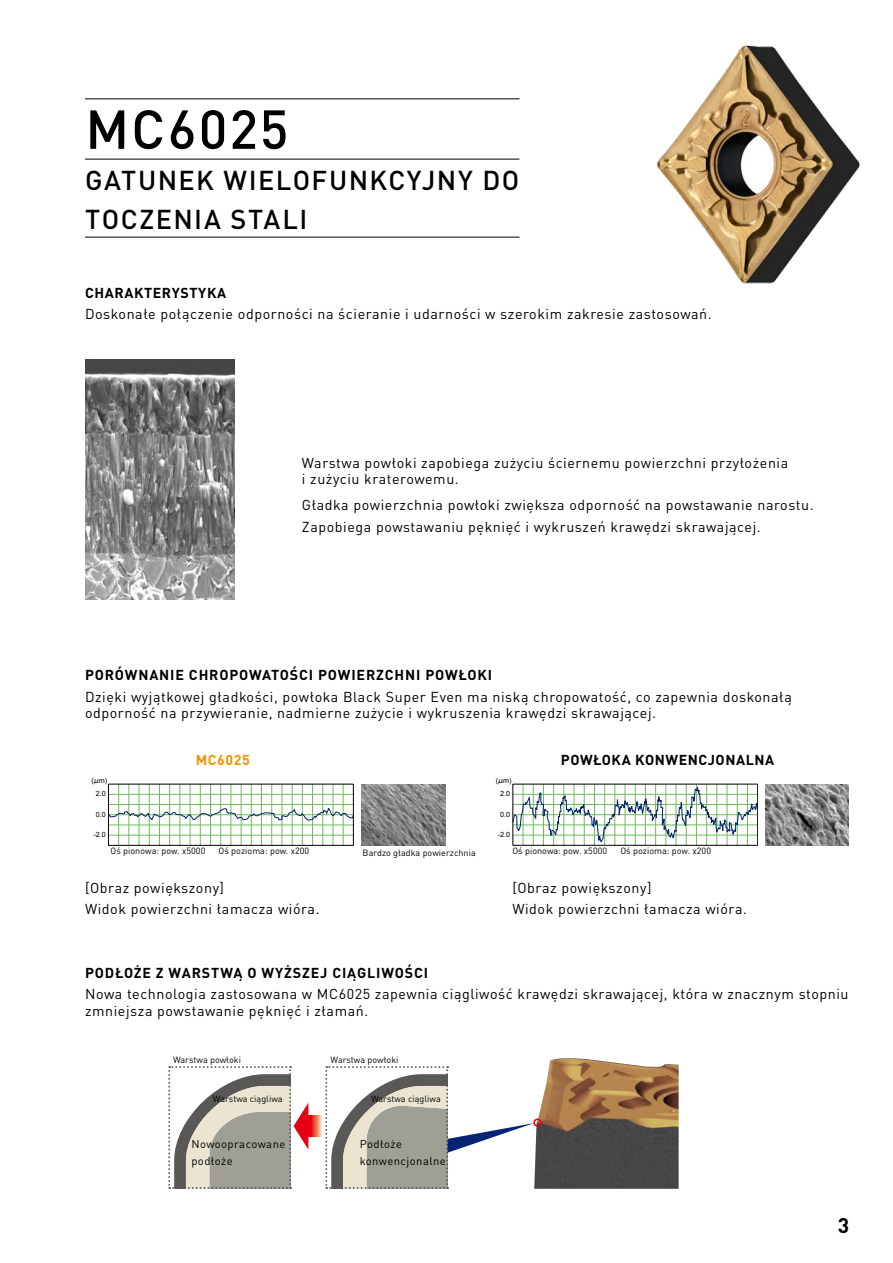
<style>
.page{position:relative;width:893px;height:1263px;background:#fff}
.page>*{position:absolute;margin:0;border:0;box-sizing:border-box;transform-origin:0 0}
.MMC_Headline_36_36_b{font:500 54px "DIN Pro";letter-spacing:.035em;color:#000}
.MMC_Subline_18_26_bl{font:500 27px/39px "DIN Pro";letter-spacing:.055em;color:#000}
.MMC_Pagenumber_14_15{font:700 21px "DIN Pro";color:#000}
.MMC_Copy_9_5_14{font:14.25px/16.5px "DIN Pro";letter-spacing:.04em;color:#000}
.MMC_Copy_9_5_11{font:14.25px "DIN Pro";letter-spacing:.04em;color:#000}
.MMC_Subline_9_5_11{font:700 14.25px "DIN Pro";letter-spacing:.06em;color:#000}
.MMC_Copy_9_5_14-2{font:700 14.25px "DIN Pro";letter-spacing:.04em;color:#000}
.MMC_Subline_9_5_11-2{font:700 14.25px "DIN Pro";letter-spacing:.04em;color:#000}
.MMC_Copy_9_5_14-3{font:700 14.25px "DIN Pro";letter-spacing:.04em;color:#f29300}
.MMC_Copy_7_5_11{font:11.25px/16.5px "DIN Pro";letter-spacing:.04em;color:#000}
.MMC_Table_6_9_5{font:9px "DIN Pro";letter-spacing:.005em;color:#000}
.t1{font:7.2px "Arial";color:#000}
.s1{font-family:"MAR"}
</style>
<div class="page">
<img style="left:85px;top:360px;width:150px;height:240px">
<img style="left:362px;top:784px;width:84px;height:61px">
<img style="left:765px;top:784px;width:84px;height:62px">
<img style="left:534px;top:1058px;width:145px;height:131px">
<div style="left:533px;top:1118px;width:9px;height:9px;border:2px solid #e60013;border-radius:50%"></div>
<img style="left:656px;top:45px;width:204px;height:239px">
<hr style="left:108px;top:794px;width:245px;height:1px;background:#6dbb5a">
<hr style="left:108px;top:804px;width:245px;height:1px;background:#6dbb5a">
<hr style="left:108px;top:825px;width:245px;height:1px;background:#6dbb5a">
<hr style="left:108px;top:835px;width:245px;height:1px;background:#6dbb5a">
<hr style="left:118px;top:784px;width:1px;height:61px;background:#6dbb5a">
<hr style="left:129px;top:784px;width:1px;height:61px;background:#6dbb5a">
<hr style="left:139px;top:784px;width:1px;height:61px;background:#6dbb5a">
<hr style="left:149px;top:784px;width:1px;height:61px;background:#6dbb5a">
<hr style="left:159px;top:784px;width:1px;height:61px;background:#6dbb5a">
<hr style="left:169px;top:784px;width:1px;height:61px;background:#6dbb5a">
<hr style="left:180px;top:784px;width:1px;height:61px;background:#6dbb5a">
<hr style="left:190px;top:784px;width:1px;height:61px;background:#6dbb5a">
<hr style="left:200px;top:784px;width:1px;height:61px;background:#6dbb5a">
<hr style="left:210px;top:784px;width:1px;height:61px;background:#6dbb5a">
<hr style="left:220px;top:784px;width:1px;height:61px;background:#6dbb5a">
<hr style="left:231px;top:784px;width:1px;height:61px;background:#6dbb5a">
<hr style="left:241px;top:784px;width:1px;height:61px;background:#6dbb5a">
<hr style="left:251px;top:784px;width:1px;height:61px;background:#6dbb5a">
<hr style="left:261px;top:784px;width:1px;height:61px;background:#6dbb5a">
<hr style="left:271px;top:784px;width:1px;height:61px;background:#6dbb5a">
<hr style="left:282px;top:784px;width:1px;height:61px;background:#6dbb5a">
<hr style="left:292px;top:784px;width:1px;height:61px;background:#6dbb5a">
<hr style="left:302px;top:784px;width:1px;height:61px;background:#6dbb5a">
<hr style="left:312px;top:784px;width:1px;height:61px;background:#6dbb5a">
<hr style="left:322px;top:784px;width:1px;height:61px;background:#6dbb5a">
<hr style="left:333px;top:784px;width:1px;height:61px;background:#6dbb5a">
<hr style="left:343px;top:784px;width:1px;height:61px;background:#6dbb5a">
<hr style="left:108px;top:784px;width:245px;height:1px;background:#000">
<hr style="left:108px;top:784px;width:1px;height:61px;background:#000">
<hr style="left:353px;top:784px;width:1px;height:61px;background:#000">
<hr style="left:108px;top:845px;width:245px;height:1px;background:#000">
<svg style="left:107px;top:807px;width:247px;height:14px"></svg>
<svg style="left:512px;top:783px;width:246px;height:63px"></svg>
<svg style="left:325px;top:1066px;width:209px;height:123px"></svg>
<svg style="left:308px;top:1115px;width:14px;height:22px"></svg>
<svg style="left:168px;top:1066px;width:140px;height:123px"></svg>
<hr style="left:85px;top:98px;width:434px;height:1px;background:#000">
<hr style="left:85px;top:159px;width:434px;height:1px;background:#000">
<hr style="left:85px;top:237px;width:434px;height:1px;background:#000">
<p class="MMC_Headline_36_36_b" style="left:85px;top:86px;width:205px">MC6025</p>
<p class="MMC_Subline_18_26_bl" style="left:85px;top:157px;width:436px">GATUNEK WIELOFUNKCYJNY DO<br>TOCZENIA STALI</p>
<p class="MMC_Subline_9_5_11-2" style="left:85px;top:281px;width:143px">CHARAKTERYSTYKA</p>
<p class="MMC_Copy_9_5_14" style="left:85px;top:304px;width:628px">Doskonałe połączenie odporności na ścieranie i udarności w szerokim zakresie zastosowań.</p>
<p class="MMC_Copy_9_5_14" style="left:302px;top:453px;width:488px">Warstwa powłoki zapobiega zużyciu ściernemu powierzchni przyłożenia i zużyciu kraterowemu.</p>
<p class="MMC_Copy_9_5_14" style="left:302px;top:495px;width:513px">Gładka powierzchnia powłoki zwiększa odporność na powstawanie narostu.</p>
<p class="MMC_Copy_9_5_14" style="left:302px;top:517px;width:460px">Zapobiega powstawaniu pęknięć i wykruszeń krawędzi skrawającej.</p>
<p class="MMC_Subline_9_5_11" style="left:85px;top:663px;width:408px">PORÓWNANIE CHROPOWATOŚCI POWIERZCHNI POWŁOKI</p>
<p class="MMC_Copy_9_5_14" style="left:85px;top:687px;width:708px">Dzięki wyjątkowej gładkości, powłoka Black Super Even ma niską chropowatość, co zapewnia doskonałą odporność na przywieranie, nadmierne zużycie i wykruszenia krawędzi skrawającej.</p>
<p class="MMC_Copy_9_5_14-2" style="left:561px;top:748px;width:215px">POWŁOKA KONWENCJONALNA</p>
<p class="MMC_Copy_9_5_14-3" style="left:196px;top:748px;width:56px">MC6025</p>
<p class="t1" style="left:91px;top:775px;width:17px">(<span class="s1">!</span>m)</p>
<p class="t1" style="left:96px;top:789px;width:12px">2.0</p>
<p class="t1" style="left:96px;top:809px;width:12px">0.0</p>
<p class="t1" style="left:93px;top:830px;width:14px">-2.0</p>
<p class="t1" style="left:496px;top:775px;width:17px">(<span class="s1">!</span>m)</p>
<p class="t1" style="left:500px;top:789px;width:12px">2.0</p>
<p class="t1" style="left:500px;top:809px;width:12px">0.0</p>
<p class="t1" style="left:498px;top:830px;width:14px">-2.0</p>
<p class="MMC_Table_6_9_5" style="left:111px;top:843px;width:96px">Oś pionowa: pow. x5000</p>
<p class="MMC_Table_6_9_5" style="left:219px;top:843px;width:92px">Oś pozioma: pow. x200</p>
<p class="MMC_Table_6_9_5" style="left:363px;top:845px;width:115px">Bardzo gładka powierzchnia</p>
<p class="MMC_Table_6_9_5" style="left:512px;top:843px;width:96px">Oś pionowa: pow. x5000</p>
<p class="MMC_Table_6_9_5" style="left:620px;top:843px;width:92px">Oś pozioma: pow. x200</p>
<p class="MMC_Copy_9_5_11" style="left:85px;top:877px;width:141px">[Obraz powiększony]</p>
<p class="MMC_Copy_9_5_11" style="left:85px;top:898px;width:236px">Widok powierzchni łamacza wióra.</p>
<p class="MMC_Copy_9_5_11" style="left:512px;top:877px;width:141px">[Obraz powiększony]</p>
<p class="MMC_Copy_9_5_11" style="left:512px;top:898px;width:236px">Widok powierzchni łamacza wióra.</p>
<p class="MMC_Subline_9_5_11" style="left:85px;top:961px;width:344px">PODŁOŻE Z WARSTWĄ O WYŻSZEJ CIĄGLIWOŚCI</p>
<p class="MMC_Copy_9_5_14" style="left:85px;top:984px;width:765px">Nowa technologia zastosowana w MC6025 zapewnia ciągliwość krawędzi skrawającej, która w znacznym stopniu zmniejsza powstawanie pęknięć i złamań.</p>
<p class="MMC_Table_6_9_5" style="left:173px;top:1052px;width:69px">Warstwa powłoki</p>
<p class="MMC_Table_6_9_5" style="left:331px;top:1052px;width:69px">Warstwa powłoki</p>
<p class="MMC_Table_6_9_5" style="left:213px;top:1092px;width:71px">Warstwa ciągliwa</p>
<p class="MMC_Table_6_9_5" style="left:371px;top:1092px;width:71px">Warstwa ciągliwa</p>
<p class="MMC_Copy_7_5_11" style="left:191px;top:1135px;width:96px">Nowoopracowane podłoże</p>
<p class="MMC_Copy_7_5_11" style="left:360px;top:1135px;width:88px">Podłoże konwencjonalne</p>
<p class="MMC_Pagenumber_14_15" style="left:838px;top:1208px;width:13px">3</p>
</div>
